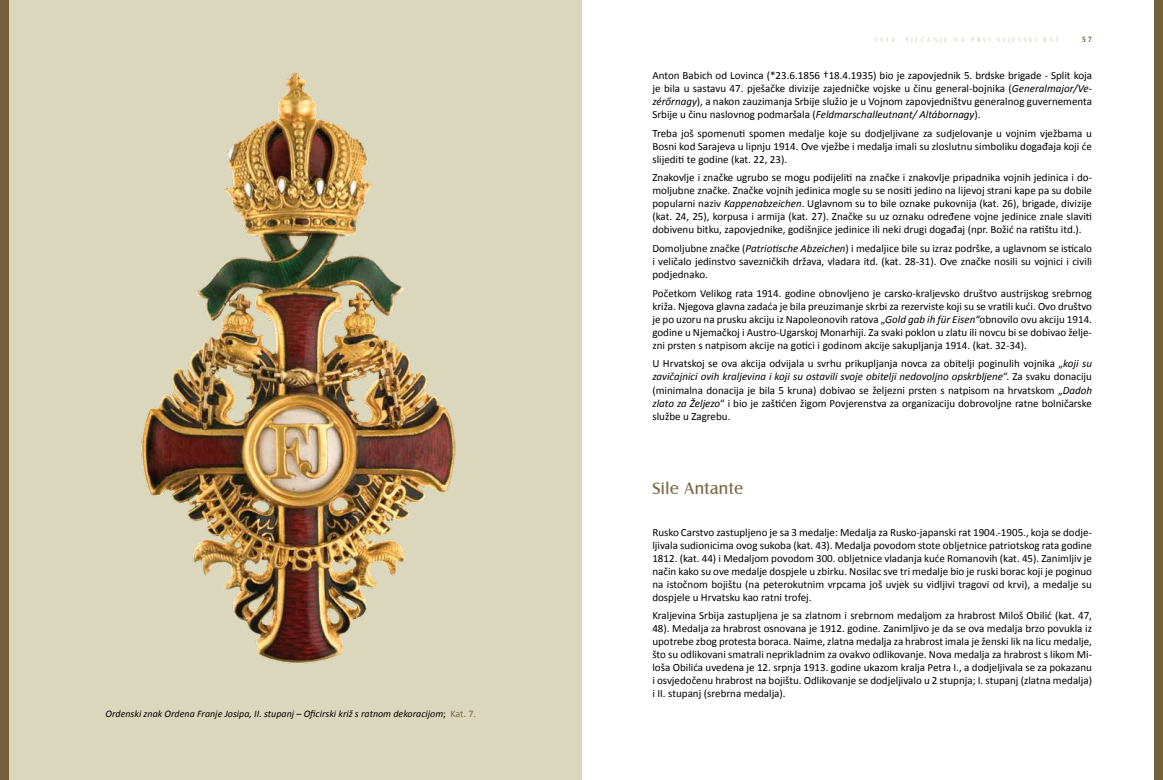
<style>
.page{position:relative;width:1163px;height:780px;background:#fff}
.page>*{position:absolute;margin:0;border:0;box-sizing:border-box;transform-origin:0 0}
.t1{font:17px "Castle T";letter-spacing:.025em;color:#7e6944}
.t2{font:11px/13px "Calibri";color:#000;text-align:justify}
.t3{font:italic 10px "Calibri";color:#000}
.t4{font:700 8px "Castle T";color:#7e6944}
.t5{font:7px "Castle T";letter-spacing:.32em;color:#dad7bc}
.s1{font-style:normal}
.s2{font-style:normal;color:#7e6944}
.s3{font-style:italic}
</style>
<div class="page">
<div style="left:0;top:0;width:581px;height:780px;background:#dad7bc"></div>
<div style="left:1154px;top:0;width:8px;height:780px;background:#75613e"></div>
<div style="left:0;top:0;width:9px;height:780px;background:#75613e"></div>
<img style="left:141px;top:72px;width:315px;height:592px">
<p class="t3" style="left:105px;top:706px;width:372px">Ordenski znak Ordena Franje Josipa, II. stupanj – Oficirski križ s ratnom dekoracijom<span class="s1">;</span> <span class="s2">Kat. 7.</span></p>
<p class="t5" style="left:874px;top:35px;width:186px">1914. SJEĆANJE NA PRVI SVJETSKI RAT</p>
<p class="t4" style="left:1081px;top:34px;width:12px">57</p>
<p class="t2" style="left:652px;top:69px;width:441px">Anton Babich od Lovinca (*23.6.1856 †18.4.1935) bio je zapovjednik 5. brdske brigade - Split koja je bila u sastavu 47. pješačke divizije zajedničke vojske u činu general-bojnika (<span class="s3">Generalmajor/Ve&shy;zérőrnagy</span>), a nakon zauzimanja Srbije služio je u Vojnom zapovjedništvu generalnog guvernementa Srbije u činu naslovnog podmaršala (<span class="s3">Feldmarschalleutnant/ Altábornagy</span>).</p>
<p class="t2" style="left:652px;top:126px;width:441px">Treba još spomenuti spomen medalje koje su dodjeljivane za sudjelovanje u vojnim vježbama u Bosni kod Sarajeva u lipnju 1914. Ove vježbe i medalja imali su zloslutnu simboliku događaja koji će slijediti te godine (kat. 22, 23).</p>
<p class="t2" style="left:652px;top:171px;width:441px">Znakovlje i značke ugrubo se mogu podijeliti na značke i znakovlje pripadnika vojnih jedinica i do&shy;moljubne značke. Značke vojnih jedinica mogle su se nositi jedino na lijevoj strani kape pa su dobile popularni naziv <span class="s3">Kappenabzeichen</span>. Uglavnom su to bile oznake pukovnija (kat. 26), brigade, divizije (kat. 24, 25), korpusa i armija (kat. 27). Značke su uz oznaku određene vojne jedinice znale slaviti dobivenu bitku, zapovjednike, godišnjice jedinice ili neki drugi događaj (npr. Božić na ratištu itd.).</p>
<p class="t2" style="left:652px;top:242px;width:441px">Domoljubne značke (<span class="s3">Patriotische Abzeichen</span>) i medaljice bile su izraz podrške, a uglavnom se isticalo i veličalo jedinstvo savezničkih država, vladara itd. (kat. 28-31). Ove značke nosili su vojnici i civili podjednako.</p>
<p class="t2" style="left:652px;top:286px;width:441px">Početkom Velikog rata 1914. godine obnovljeno je carsko-kraljevsko društvo austrijskog srebrnog križa. Njegova glavna zadaća je bila preuzimanje skrbi za rezerviste koji su se vratili kući. Ovo društvo je po uzoru na prusku akciju iz Napoleonovih ratova „<span class="s3">Gold gab ih für Eisen“</span>obnovilo ovu akciju 1914. godine u Njemačkoj i Austro-Ugarskoj Monarhiji. Za svaki poklon u zlatu ili novcu bi se dobivao želje&shy;zni prsten s natpisom akcije na gotici i godinom akcije sakupljanja 1914. (kat. 32-34).</p>
<p class="t2" style="left:652px;top:357px;width:441px">U Hrvatskoj se ova akcija odvijala u svrhu prikupljanja novca za obitelji poginulih vojnika „<span class="s3">koji su zavičajnici ovih kraljevina i koji su ostavili svoje obitelji nedovoljno opskrbljene</span>“. Za svaku donaciju (minimalna donacija je bila 5 kruna) dobivao se željezni prsten s natpisom na hrvatskom „<span class="s3">Dadoh zlato za Željezo</span>“ i bio je zaštićen žigom Povjerenstva za organizaciju dobrovoljne ratne bolničarske službe u Zagrebu.</p>
<p class="t1" style="left:652px;top:477px;width:92px">Sile Antante</p>
<p class="t2" style="left:652px;top:525px;width:441px">Rusko Carstvo zastupljeno je sa 3 medalje: Medalja za Rusko-japanski rat 1904.-1905., koja se dodje&shy;ljivala sudionicima ovog sukoba (kat. 43). Medalja povodom stote obljetnice patriotskog rata godine 1812. (kat. 44) i Medaljom povodom 300. obljetnice vladanja kuće Romanovih (kat. 45). Zanimljiv je način kako su ove medalje dospjele u zbirku. Nosilac sve tri medalje bio je ruski borac koji je poginuo na istočnom bojištu (na peterokutnim vrpcama još uvjek su vidljivi tragovi od krvi), a medalje su dospjele u Hrvatsku kao ratni trofej.</p>
<p class="t2" style="left:652px;top:609px;width:441px">Kraljevina Srbija zastupljena je sa zlatnom i srebrnom medaljom za hrabrost Miloš Obilić (kat. 47, 48). Medalja za hrabrost osnovana je 1912. godine. Zanimljivo je da se ova medalja brzo povukla iz upotrebe zbog protesta boraca. Naime, zlatna medalja za hrabrost imala je ženski lik na licu medalje, što su odlikovani smatrali neprikladnim za ovakvo odlikovanje. Nova medalja za hrabrost s likom Mi&shy;loša Obilića uvedena je 12. srpnja 1913. godine ukazom kralja Petra I., a dodjeljivala se za pokazanu i osvjedočenu hrabrost na bojištu. Odlikovanje se dodjeljivalo u 2 stupnja; I. stupanj (zlatna medalja) i II. stupanj (srebrna medalja).</p>
</div>
